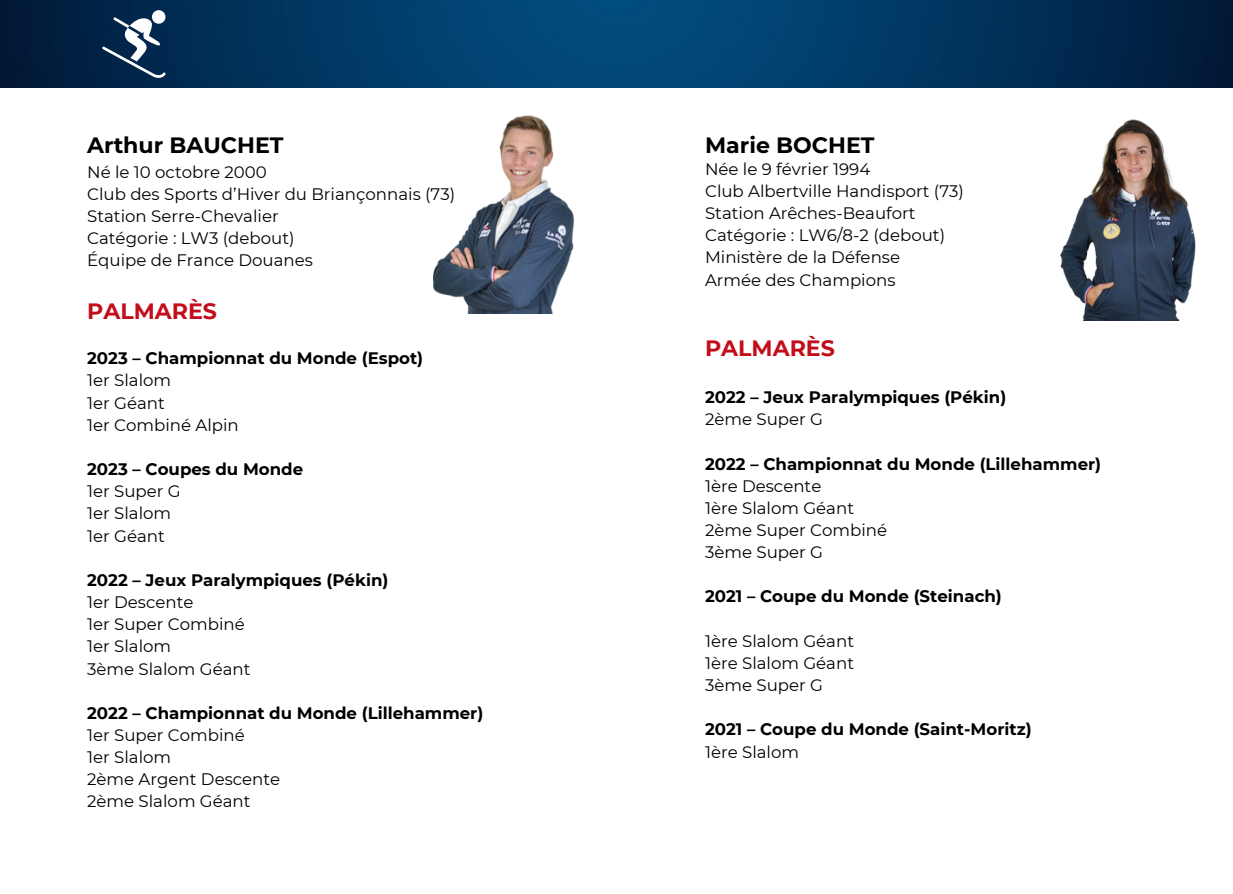
<style>
.page{position:relative;width:1233px;height:894px;background:#fff}
.page>*{position:absolute;margin:0;border:0;box-sizing:border-box;transform-origin:0 0}
.t1{font:700 22.2px "Montserrat";color:#000}
.t2{font:700 22.2px "Montserrat";color:#c20e1a}
.t3{font:16.65px "Montserrat";color:#000}
.t4{font:700 16.65px "Montserrat";color:#000}
</style>
<div class="page">
<img style="left:0;top:0;width:1233px;height:88px">
<div style="left:152px;top:10px;width:13px;height:14px;background:#fff;border-radius:50%"></div>
<svg style="left:102px;top:17px;width:64px;height:61px"></svg>
<img style="left:433px;top:115px;width:141px;height:198px">
<img style="left:1060px;top:119px;width:136px;height:201px">
<p class="t1" style="left:87px;top:131px;width:198px">Arthur BAUCHET</p>
<p class="t3" style="left:87px;top:161px;width:181px">Né le 10 octobre 2000</p>
<p class="t3" style="left:87px;top:183px;width:370px">Club des Sports d’Hiver du Briançonnais (73)</p>
<p class="t3" style="left:87px;top:206px;width:193px">Station Serre-Chevalier</p>
<p class="t3" style="left:87px;top:228px;width:209px">Catégorie : LW3 (debout)</p>
<p class="t3" style="left:87px;top:250px;width:227px">Équipe de France Douanes</p>
<p class="t2" style="left:87px;top:297px;width:131px">PALMARÈS</p>
<p class="t4" style="left:87px;top:348px;width:338px">2023 – Championnat du Monde (Espot)</p>
<p class="t3" style="left:87px;top:370px;width:86px">1er Slalom</p>
<p class="t3" style="left:87px;top:392px;width:79px">1er Géant</p>
<p class="t3" style="left:87px;top:414px;width:153px">1er Combiné Alpin</p>
<p class="t4" style="left:87px;top:459px;width:218px">2023 – Coupes du Monde</p>
<p class="t3" style="left:87px;top:481px;width:95px">1er Super G</p>
<p class="t3" style="left:87px;top:503px;width:86px">1er Slalom</p>
<p class="t3" style="left:87px;top:525px;width:79px">1er Géant</p>
<p class="t4" style="left:87px;top:569px;width:303px">2022 – Jeux Paralympiques (Pékin)</p>
<p class="t3" style="left:87px;top:591px;width:108px">1er Descente</p>
<p class="t3" style="left:87px;top:614px;width:159px">1er Super Combiné</p>
<p class="t3" style="left:87px;top:636px;width:86px">1er Slalom</p>
<p class="t3" style="left:87px;top:658px;width:165px">3ème Slalom Géant</p>
<p class="t4" style="left:87px;top:702px;width:398px">2022 – Championnat du Monde (Lillehammer)</p>
<p class="t3" style="left:87px;top:724px;width:159px">1er Super Combiné</p>
<p class="t3" style="left:87px;top:746px;width:86px">1er Slalom</p>
<p class="t3" style="left:87px;top:769px;width:195px">2ème Argent Descente</p>
<p class="t3" style="left:87px;top:791px;width:165px">2ème Slalom Géant</p>
<p class="t1" style="left:705px;top:131px;width:171px">Marie BOCHET</p>
<p class="t3" style="left:705px;top:158px;width:167px">Née le 9 février 1994</p>
<p class="t3" style="left:705px;top:181px;width:260px">Club Albertville Handisport (73)</p>
<p class="t3" style="left:705px;top:203px;width:212px">Station Arêches-Beaufort</p>
<p class="t3" style="left:705px;top:225px;width:242px">Catégorie : LW6/8-2 (debout)</p>
<p class="t3" style="left:705px;top:247px;width:197px">Ministère de la Défense</p>
<p class="t3" style="left:705px;top:269px;width:192px">Armée des Champions</p>
<p class="t2" style="left:705px;top:334px;width:131px">PALMARÈS</p>
<p class="t4" style="left:705px;top:387px;width:303px">2022 – Jeux Paralympiques (Pékin)</p>
<p class="t3" style="left:705px;top:409px;width:119px">2ème Super G</p>
<p class="t4" style="left:705px;top:453px;width:398px">2022 – Championnat du Monde (Lillehammer)</p>
<p class="t3" style="left:705px;top:475px;width:118px">1ère Descente</p>
<p class="t3" style="left:705px;top:497px;width:151px">1ère Slalom Géant</p>
<p class="t3" style="left:705px;top:519px;width:184px">2ème Super Combiné</p>
<p class="t3" style="left:705px;top:542px;width:119px">3ème Super G</p>
<p class="t4" style="left:705px;top:586px;width:298px">2021 – Coupe du Monde (Steinach)</p>
<p class="t3" style="left:705px;top:630px;width:151px">1ère Slalom Géant</p>
<p class="t3" style="left:705px;top:652px;width:151px">1ère Slalom Géant</p>
<p class="t3" style="left:705px;top:674px;width:119px">3ème Super G</p>
<p class="t4" style="left:705px;top:719px;width:328px">2021 – Coupe du Monde (Saint-Moritz)</p>
<p class="t3" style="left:705px;top:741px;width:96px">1ère Slalom</p>
</div>
